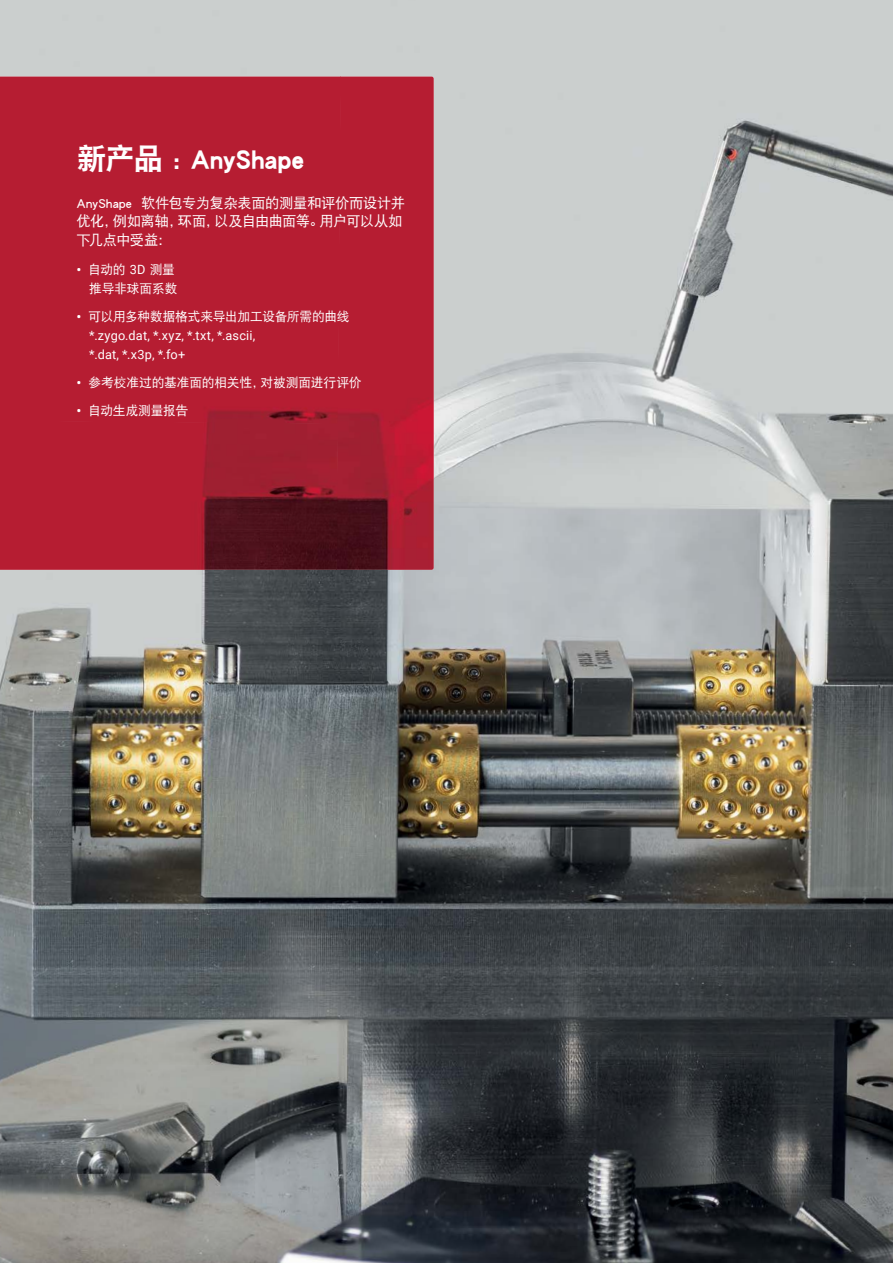
<style>
.page{position:relative;width:893px;height:1263px;background:#fff}
.page>*{position:absolute;margin:0;border:0;box-sizing:border-box;transform-origin:0 0}
.t1{font:30px "DFP Hei W9";letter-spacing:-.01em;color:#fff}
.t2{font:14.25px/18.8px "DFP Hei W5";letter-spacing:-.025em;color:#fff}
.t3{font:12.75px/18.8px "DFP Hei W5";letter-spacing:-.02em;color:#fff;text-align:right}
.t4{font:12.75px/18.8px "Roboto";letter-spacing:.015em;color:#fff}
.s1{font-family:"Roboto";font-size:15px}
.s2{font-family:"Roboto"}
</style>
<div class="page">
<img style="left:0;top:0;width:893px;height:1263px">
<div style="left:0;top:77px;width:336px;height:343px;background:#b61d32"></div>
<img style="left:336px;top:77px;width:98px;height:493px">
<img style="left:0;top:420px;width:338px;height:150px">
<h1 class="t1" style="left:77px;top:142px;width:229px">新产品 : AnyShape</h1>
<p class="t2" style="left:77px;top:193px;width:330px">AnyShape 软件包专为复杂表面的测量和评价而设计并优化，例如离轴，环面，以及自由曲面等。用户可以从如下几点中受益：</p>
<p class="t3" style="left:77px;top:260px;width:102px"><span class="s1">•</span> 自动的 <span class="s2">3D</span> 测量推导非球面系数</p>
<p class="t3" style="left:77px;top:307px;width:274px"><span class="s1">•</span> 可以用多种数据格式来导出加工设备所需的曲线</p>
<p class="t4" style="left:89px;top:325px;width:167px">*.zygo.dat, *.xyz, *.txt, *.ascii, *.dat, *.x3p, *.fo+</p>
<p class="t3" style="left:77px;top:373px;width:287px"><span class="s1">•</span> 参考校准过的基准面的相关性，对被测面进行评价</p>
<p class="t3" style="left:77px;top:401px;width:113px"><span class="s1">•</span> 自动生成测量报告</p>
</div>
